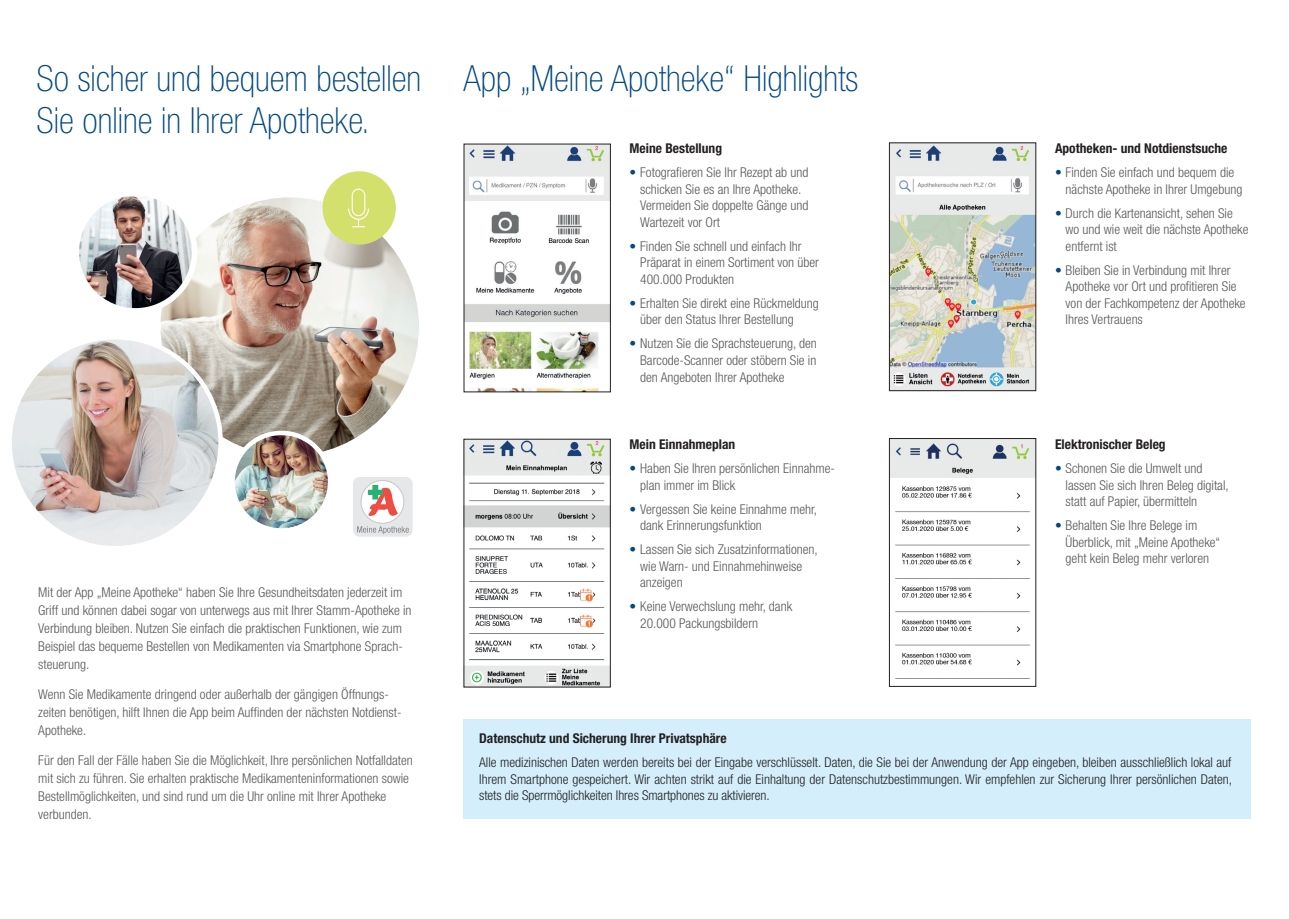
<style>
.page{position:relative;width:1289px;height:919px;background:#fff}
.page>*{position:absolute;margin:0;border:0;box-sizing:border-box;transform-origin:0 0}
.t1{font:100 condensed 36px/42px "Helvetica Neue";color:#014984}
.t2{font:300 condensed 13.5px/16.5px "Helvetica Neue";color:#57585a}
.t3{font:300 condensed 13.5px/16.5px "Helvetica Neue";letter-spacing:-.005em;color:#231f20;text-align:justify}
.t4{font:700 condensed 13.5px "Helvetica Neue";color:#231f20}
.s1{color:#014984}
</style>
<div class="page">
<div style="left:353px;top:477px;width:59px;height:59px;background:#e6e7e9;border-radius:7px"></div>
<svg style="left:361px;top:480px;width:43px;height:43px"></svg>
<div style="left:361px;top:480px;width:43px;height:43px;border:1px solid #c7c8ca;border-radius:50%"></div>
<svg style="left:368px;top:485px;width:30px;height:31px"></svg>
<svg style="left:357px;top:526px;width:52px;height:8px"></svg>
<img style="left:160px;top:197px;width:259px;height:259px;border-radius:129px">
<img style="left:10px;top:337px;width:211px;height:211px;border-radius:105px">
<img style="left:232px;top:433px;width:98px;height:94px">
<div style="left:230px;top:430px;width:102px;height:102px;border:4px solid #fff;border-radius:50%"></div>
<img style="left:76px;top:192px;width:119px;height:119px;border-radius:59px">
<div style="left:73px;top:190px;width:124px;height:124px;border:6px solid #fff;border-radius:50%"></div>
<div style="left:322px;top:171px;width:74px;height:73px;background:#d3e06b;border-radius:50%"></div>
<svg style="left:348px;top:188px;width:21px;height:39px"></svg>
<img style="left:891px;top:440px;width:143px;height:239px">
<div style="left:889px;top:438px;width:147px;height:248px;border:1px solid #231f20"></div>
<img style="left:891px;top:144px;width:143px;height:245px">
<div style="left:889px;top:142px;width:147px;height:249px;border:1px solid #231f20"></div>
<div style="left:463px;top:719px;width:787px;height:100px;background:#d4effb"></div>
<img style="left:465px;top:146px;width:143px;height:244px">
<img style="left:465px;top:441px;width:143px;height:244px">
<h1 class="t1" style="left:37px;top:57px;width:386px">So sicher und bequem bestellen<br>Sie online in Ihrer Apotheke.</h1>
<h1 class="t1" style="left:463px;top:57px;width:396px">App „Meine Apotheke“ Highlights</h1>
<p class="t4" style="left:629px;top:140px;width:94px">Meine Bestellung</p>
<p class="t2" style="left:640px;top:164px;width:170px;text-indent:-11px"><span class="s1">•</span> Fotografieren Sie Ihr Rezept ab und schicken Sie es an Ihre Apotheke.<br>Vermeiden Sie doppelte Gänge und<br>Wartezeit vor Ort</p>
<p class="t2" style="left:640px;top:238px;width:180px;text-indent:-11px"><span class="s1">•</span> Finden Sie schnell und einfach Ihr<br>Präparat in einem Sortiment von über<br>400.000 Produkten</p>
<p class="t2" style="left:640px;top:295px;width:180px;text-indent:-11px"><span class="s1">•</span> Erhalten Sie direkt eine Rückmeldung über den Status Ihrer Bestellung</p>
<p class="t2" style="left:640px;top:335px;width:178px;text-align:justify;text-indent:-11px"><span class="s1">•</span> Nutzen Sie die Sprachsteuerung, den Barcode-Scanner oder stöbern Sie in den Angeboten Ihrer Apotheke</p>
<p class="t4" style="left:1054px;top:140px;width:174px">Apotheken- und Notdienstsuche</p>
<p class="t2" style="left:1065px;top:164px;width:178px;text-indent:-11px"><span class="s1">•</span> Finden Sie einfach und bequem die nächste Apotheke in Ihrer Umgebung</p>
<p class="t2" style="left:1065px;top:204px;width:184px;text-indent:-11px"><span class="s1">•</span> Durch die Kartenansicht, sehen Sie wo und wie weit die nächste Apotheke entfernt ist</p>
<p class="t2" style="left:1065px;top:261px;width:181px;text-indent:-11px"><span class="s1">•</span> Bleiben Sie in Verbindung mit Ihrer<br>Apotheke vor Ort und profitieren Sie von der Fachkompetenz der Apotheke<br>Ihres Vertrauens</p>
<p class="t2" style="left:38px;top:583px;width:375px;line-height:18px">Mit der App „Meine Apotheke“ haben Sie Ihre Gesundheitsdaten jederzeit im Griff und können dabei sogar von unterwegs aus mit Ihrer Stamm-Apotheke in Verbindung bleiben. Nutzen Sie einfach die praktischen Funktionen, wie zum Beispiel das bequeme Bestellen von Medikamenten via Smartphone Sprach&shy;steuerung.</p>
<p class="t2" style="left:38px;top:685px;width:365px;line-height:18px">Wenn Sie Medikamente dringend oder außerhalb der gängigen Öffnungs&shy;zeiten benötigen, hilft Ihnen die App beim Auffinden der nächsten Notdienst-<br>Apotheke.</p>
<p class="t2" style="left:38px;top:751px;width:376px;line-height:18px">Für den Fall der Fälle haben Sie die Möglichkeit, Ihre persönlichen Notfalldaten mit sich zu führen. Sie erhalten prakti sche Medikamenteninformationen sowie Bestellmöglichkeiten, und sind rund um die Uhr online mit Ihrer Apotheke verbunden.</p>
<p class="t4" style="left:629px;top:436px;width:107px">Mein Einnahmeplan</p>
<p class="t2" style="left:640px;top:460px;width:196px;text-indent:-11px"><span class="s1">•</span> Haben Sie Ihren persönlichen Einnahme&shy;plan immer im Blick</p>
<p class="t2" style="left:640px;top:500px;width:178px;text-indent:-11px"><span class="s1">•</span> Vergessen Sie keine Einnahme mehr, dank Erinnerungsfunktion</p>
<p class="t2" style="left:640px;top:541px;width:179px;text-indent:-11px"><span class="s1">•</span> Lassen Sie sich Zusatzinformationen, wie Warn- und Einnahmehinweise anzeigen</p>
<p class="t2" style="left:640px;top:598px;width:153px;text-indent:-11px"><span class="s1">•</span> Keine Verwechslung mehr, dank<br>20.000 Packungsbildern</p>
<p class="t4" style="left:1054px;top:436px;width:112px">Elektronischer Beleg</p>
<p class="t2" style="left:1065px;top:460px;width:165px;text-indent:-11px"><span class="s1">•</span> Schonen Sie die Umwelt und lassen Sie sich Ihren Beleg digital, statt auf Papier, übermitteln</p>
<p class="t2" style="left:1065px;top:517px;width:156px;text-indent:-11px"><span class="s1">•</span> Behalten Sie Ihre Belege im<br>Überblick, mit „Meine Apotheke“ geht kein Beleg mehr verloren</p>
<p class="t4" style="left:479px;top:730px;width:249px">Datenschutz und Sicherung Ihrer Privatsphäre</p>
<p class="t3" style="left:479px;top:754px;width:754px">Alle medizinischen Daten werden bereits bei der Eingabe verschlüsselt. Daten, die Sie bei der Anwendung der App eingeben, bleiben ausschließlich lokal auf Ihrem Smartphone gespeichert. Wir achten strikt auf die Einhaltung der Datenschutzbestimmungen. Wir empfehlen zur Sicherung Ihrer persönlichen Daten, stets die Sperrmöglichkeiten Ihres Smartphones zu aktivieren.</p>
</div>
